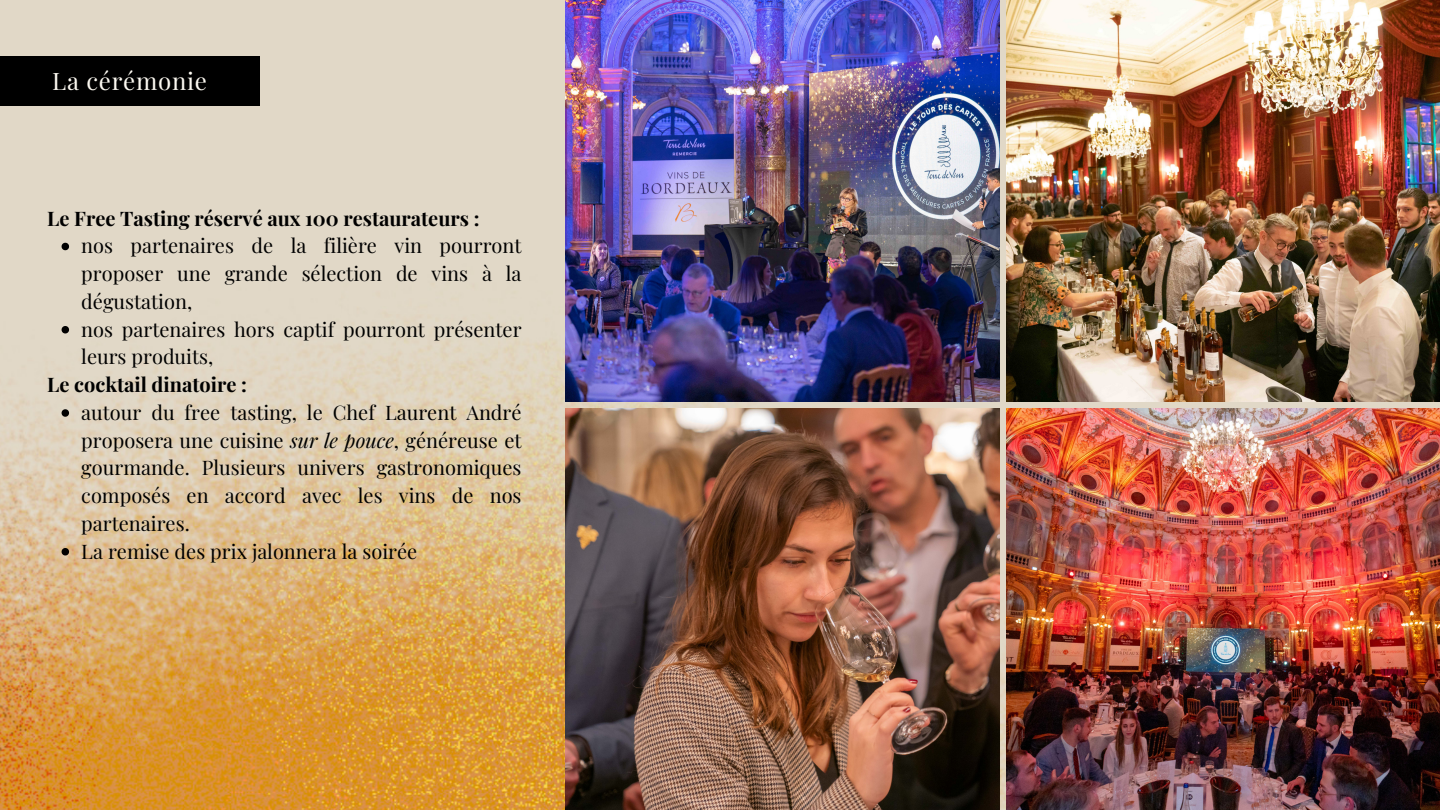
<style>
.page{position:relative;width:1440px;height:810px;background:#fff}
.page>*{position:absolute;margin:0;border:0;box-sizing:border-box;transform-origin:0 0}
.t1{font:24px "Playfair Display";letter-spacing:.03em;color:#fcf9f1}
.t2{font:20px/27.8px "Playfair Display";color:#000;text-align:justify}
.t3{font:700 20px "Playfair Display";color:#000}
.s1{font-style:italic}
</style>
<div class="page">
<img style="left:0;top:0;width:1440px;height:810px">
<img style="left:566px;top:0;width:433px;height:401px">
<img style="left:1007px;top:0;width:433px;height:401px">
<img style="left:566px;top:409px;width:433px;height:401px">
<img style="left:1007px;top:409px;width:433px;height:401px">
<div style="left:0;top:56px;width:259px;height:50px;background:#000"></div>
<svg style="left:62px;top:243px;width:7px;height:7px"></svg>
<svg style="left:62px;top:326px;width:7px;height:8px"></svg>
<svg style="left:62px;top:409px;width:7px;height:8px"></svg>
<svg style="left:62px;top:548px;width:7px;height:8px"></svg>
<p class="t1" style="left:52px;top:64px;width:156px">La cérémonie</p>
<p class="t3" style="left:47px;top:204px;width:434px">Le Free Tasting réservé aux 100 restaurateurs :</p>
<p class="t2" style="left:81px;top:231px;width:442px">nos partenaires de la filière vin pourront proposer une grande sélection de vins à la dégustation,</p>
<p class="t2" style="left:81px;top:314px;width:442px">nos partenaires hors captif pourront présenter leurs produits,</p>
<p class="t2" style="left:81px;top:398px;width:442px">autour du free tasting, le Chef Laurent André proposera une cuisine <span class="s1">sur le pouce</span>, généreuse et gourmande. Plusieurs univers gastronomiques composés en accord avec les vins de nos partenaires.</p>
<p class="t2" style="left:81px;top:536px;width:338px">La remise des prix jalonnera la soirée</p>
<p class="t3" style="left:47px;top:370px;width:201px">Le cocktail dinatoire :</p>
</div>
